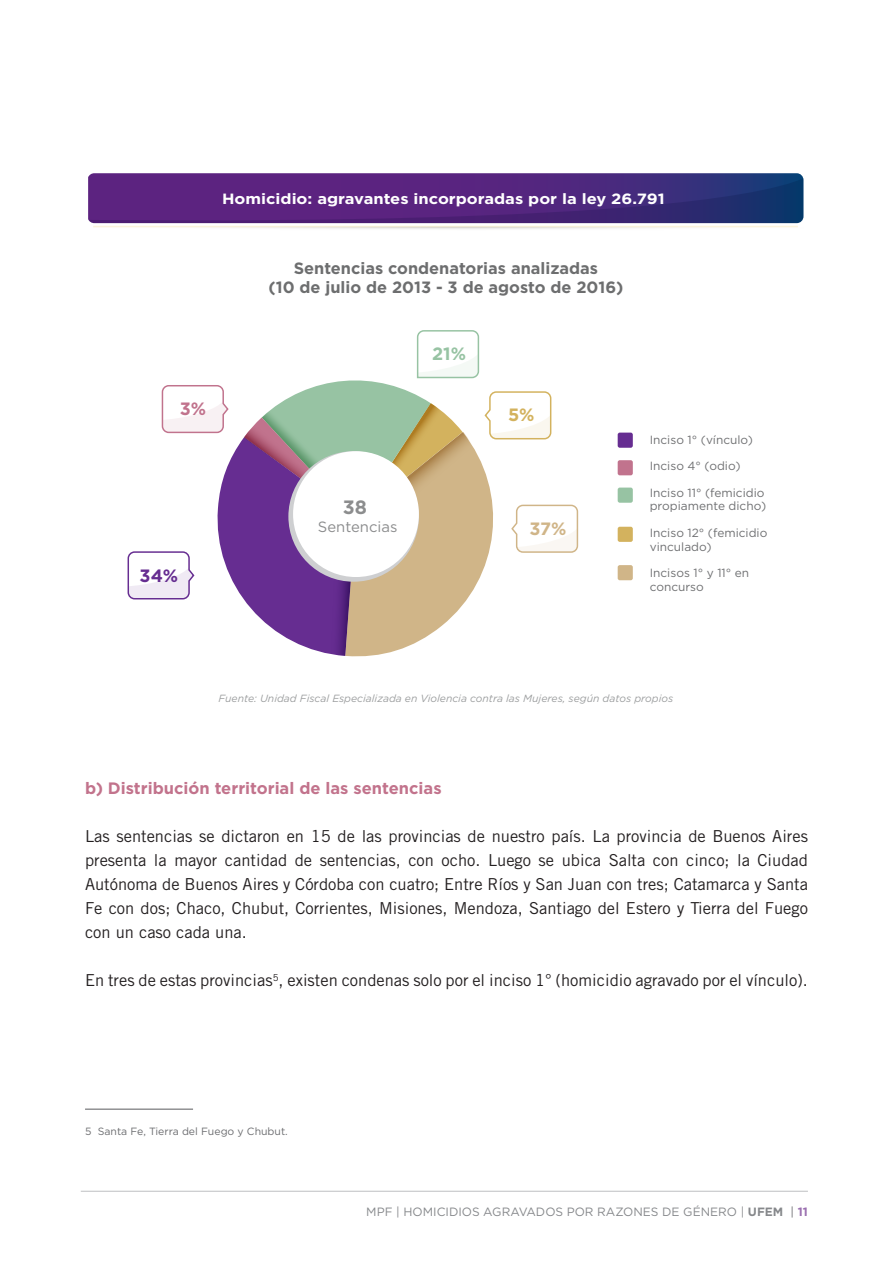
<style>
.page{position:relative;width:893px;height:1263px;background:#fff}
.page>*{position:absolute;margin:0;border:0;box-sizing:border-box;transform-origin:0 0}
.t1{font:700 19.35px "Gotham";color:#8c8d8e}
.t2{font:700 17.85px "Gotham";color:#d0b588}
.t3{font:700 17.85px "Gotham";color:#662d91}
.t4{font:700 17.85px "Gotham";color:#97c3a3}
.t5{font:700 17.85px "Gotham";color:#d3b25e}
.t6{font:700 17.85px "Gotham";color:#c1738d}
.Texto_trade{font:16.5px/24px "Trade Gothic LT Std";color:#231f20;text-align:justify}
.Texto_trade-2{font:700 16.5px "Gotham";color:#c2738c}
.t7{font:700 16.35px/19.6px "Gotham";color:#6d6e6f;text-align:center}
.t8{font:700 14.85px "Gotham";color:#fff;scale:1.11 1}
.t9{font:14.85px "Gotham";color:#8c8d8e}
.t10{font:12px "Gotham";color:#86888b}
.t11{font:11.85px/13.4px "Gotham";color:#6f7072}
.Nota_al_pie{font:10.5px "Gotham";color:#6c6d70}
.t12{font:italic 10.35px "Gotham";color:#9c9e9f}
.s1{font-weight:700}
.s2{color:#6c6d70}
.s3{font-weight:700;color:#9b70b0}
</style>
<div class="page">
<hr style="left:81px;top:1191px;width:727px;height:1px;background:#bebfc2">
<svg style="left:88px;top:173px;width:716px;height:56px;background:#5e3d88"></svg>
<div style="left:618px;top:488px;width:15px;height:15px;background:#97c3a3;border-radius:2px"></div>
<div style="left:618px;top:433px;width:15px;height:15px;background:#662d91;border-radius:2px"></div>
<div style="left:618px;top:565px;width:15px;height:15px;background:#d0b588;border-radius:2px"></div>
<div style="left:618px;top:527px;width:15px;height:15px;background:#d3b25e;border-radius:2px"></div>
<div style="left:618px;top:460px;width:15px;height:15px;background:#c1738d;border-radius:2px"></div>
<svg style="left:127px;top:330px;width:452px;height:327px"></svg>
<hr style="left:85px;top:1108px;width:108px;height:2px;background:#6c6d70">
<p class="t8" style="left:222px;top:189px;width:400px">Homicidio: agravantes incorporadas por la ley 26.791</p>
<p class="t7" style="left:268px;top:258px;width:356px">Sentencias condenatorias analizadas<br>(10 de julio de 2013 - 3 de agosto de 2016)</p>
<p class="t6" style="left:180px;top:397px;width:28px">3%</p>
<p class="t3" style="left:140px;top:563px;width:40px">34%</p>
<p class="t4" style="left:432px;top:342px;width:35px">21%</p>
<p class="t1" style="left:343px;top:495px;width:26px">38</p>
<p class="t9" style="left:318px;top:517px;width:81px">Sentencias</p>
<p class="t5" style="left:508px;top:403px;width:28px">5%</p>
<p class="t2" style="left:530px;top:516px;width:39px">37%</p>
<p class="t11" style="left:650px;top:432px;width:105px">Inciso 1° (vínculo)</p>
<p class="t11" style="left:650px;top:459px;width:92px">Inciso 4° (odio)</p>
<p class="t11" style="left:650px;top:486px;width:118px">Inciso 11° (femicidio propiamente dicho)</p>
<p class="t11" style="left:650px;top:526px;width:119px">Inciso 12° (femicidio vinculado)</p>
<p class="t11" style="left:650px;top:566px;width:101px">Incisos 1° y 11° en concurso</p>
<p class="t12" style="left:219px;top:692px;width:456px">Fuente: Unidad Fiscal Especializada en Violencia contra las Mujeres, según datos propios</p>
<p class="Texto_trade-2" style="left:85px;top:777px;width:358px">b) Distribución territorial de las sentencias</p>
<p class="Texto_trade" style="left:85px;top:824px;width:724px">Las sentencias se dictaron en 15 de las provincias de nuestro país. La provincia de Buenos Aires presenta la mayor cantidad de sentencias, con ocho. Luego se ubica Salta con cinco; la Ciudad Autónoma de Buenos Aires y Córdoba con cuatro; Entre Ríos y San Juan con tres; Catamarca y Santa Fe con dos; Chaco, Chubut, Corrientes, Misiones, Mendoza, Santiago del Estero y Tierra del Fuego con un caso cada una.</p>
<p class="Texto_trade" style="left:85px;top:968px;width:724px">En tres de estas provincias<sup>5</sup>, existen condenas solo por el inciso 1° (homicidio agravado por el vínculo).</p>
<p class="Nota_al_pie" style="left:85px;top:1125px;width:204px">5 Santa Fe, Tierra del Fuego y Chubut.</p>
<p class="t10" style="left:366px;top:1204px;width:443px">MPF | HOMICIDIOS AGRAVADOS POR RAZONES DE GÉNERO | <span class="s1">UFEM</span> <span class="s2">|</span> <span class="s3">11</span></p>
</div>
